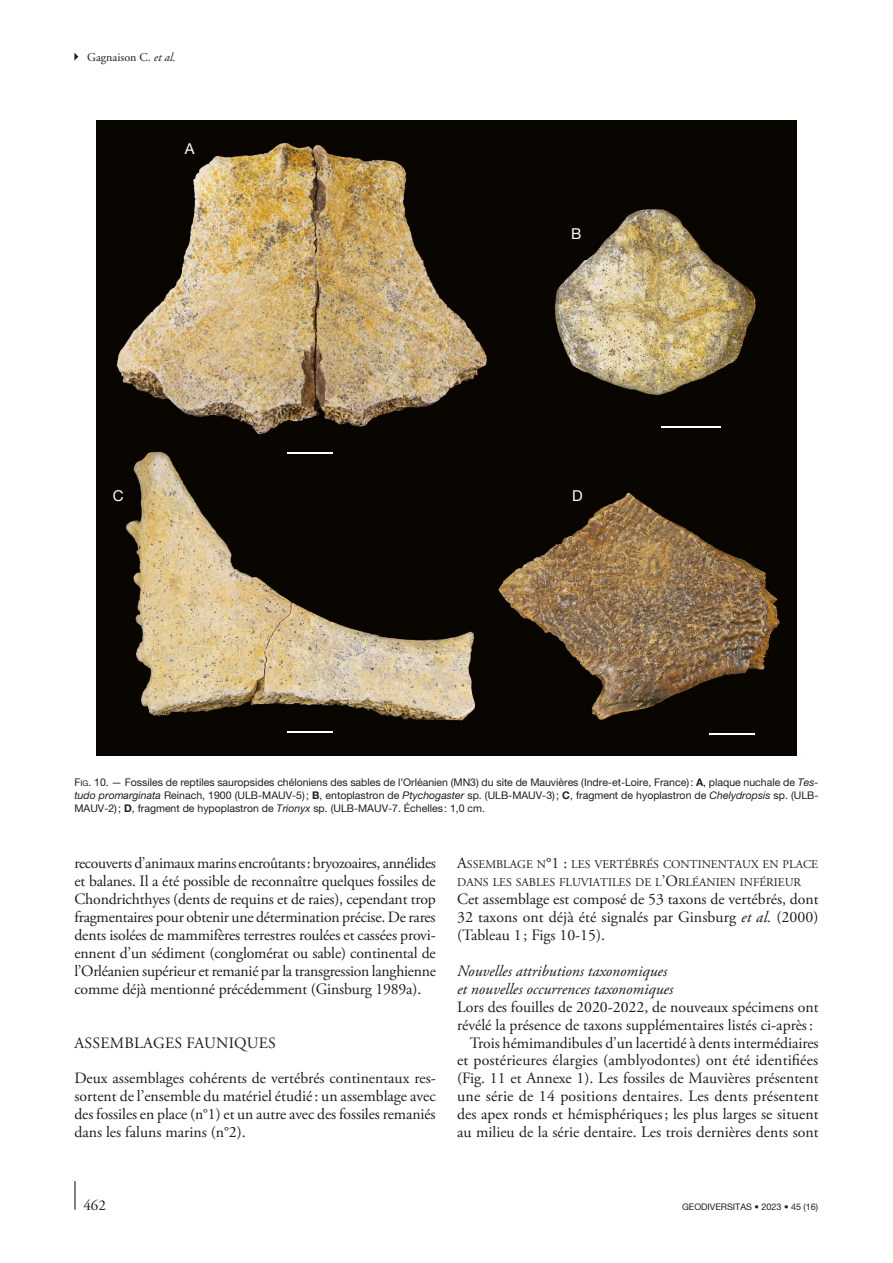
<style>
.page{position:relative;width:893px;height:1263px;background:#fff}
.page>*{position:absolute;margin:0;border:0;box-sizing:border-box;transform-origin:0 0}
.Texte_courant_1er_para{font:15.75px/18px "Adobe Garamond Pro";color:#1d1d1b;text-align:justify}
.Texte_courant_Suite{font:15.75px/18px "Adobe Garamond Pro";color:#1d1d1b;text-align:justify}
.Titre_3{font:italic 15.75px/18px "Adobe Garamond Pro";color:#1d1d1b}
.Titre_1{font:15.75px "Adobe Garamond Pro";letter-spacing:.015em;color:#1d1d1b}
.t1{font:15px "Helvetica Neue 3";color:#fff}
.t2{font:15px "Adobe Garamond Pro";color:#1d1d1b}
.t3{font:12px "Adobe Garamond Pro Regular 2";color:#1d1d1b}
.Titre_2{font:11.85px/18px "Adobe Garamond";color:#1d1d1b}
.t4{font:10.5px/12.8px "Helvetica Neue";color:#1d1d1b;text-align:justify}
.t5{font:9px "Helvetica Neue 2";color:#1d1d1b}
.s1{font-family:"Adobe Garamond Pro Italic 2"}
.s2{font-style:inherit}
.s3{font-size:7.8px}
.s4{font-weight:700}
.s5{font-style:italic}
.s6{font-size:15.75px}
</style>
<div class="page">
<hr style="left:74px;top:1181px;width:2px;height:29px;background:#1d1d1b">
<svg style="left:74px;top:53px;width:4px;height:8px"></svg>
<img style="left:96px;top:121px;width:701px;height:634px">
<hr style="left:287px;top:452px;width:46px;height:2px;background:#fff">
<hr style="left:662px;top:427px;width:59px;height:1px;background:#fff">
<hr style="left:709px;top:733px;width:46px;height:1px;background:#fff">
<hr style="left:287px;top:731px;width:46px;height:2px;background:#fff">
<p class="t3" style="left:87px;top:50px;width:90px">Gagnaison C. <span class="s1">et al.</span></p>
<p class="t1" style="left:185px;top:139px;width:11px">A</p>
<p class="t1" style="left:571px;top:225px;width:12px">B</p>
<p class="t1" style="left:113px;top:486px;width:12px">C</p>
<p class="t1" style="left:572px;top:486px;width:12px">D</p>
<p class="t4" style="left:74px;top:776px;width:746px"><span class="s2">F</span><span class="s3">ig</span><span class="s2">. 10</span>. — Fossiles de reptiles sauropsides chéloniens des sables de l’Orléanien (MN3) du site de Mauvières (Indre-et-Loire, France): <span class="s4">A</span>, plaque nuchale de <span class="s5">Tes&shy;tudo promarginata</span> Reinach, 1900 (ULB-MAUV-5); <span class="s4">B</span>, entoplastron de <span class="s5">Ptychogaster</span> sp. (ULB-MAUV-3); <span class="s4">C</span>, fragment de hyoplastron de <span class="s5">Chelydropsis</span> sp. (ULB-MAUV-2); <span class="s4">D</span>, fragment de hypoplastron de <span class="s5">Trionyx</span> sp. (ULB-MAUV-7. Échelles : 1,0 cm.</p>
<p class="Texte_courant_1er_para" style="left:74px;top:855px;width:363px">recouverts d’animaux marins encroûtants: bryozoaires, annélides et balanes. Il a été possible de reconnaître quelques fossiles de Chondrichthyes (dents de requins et de raies), cependant trop fragmentaires pour obtenir une détermination précise. De rares dents isolées de mammifères terrestres roulées et cassées provi&shy;ennent d’un sédiment (conglomérat ou sable) continental de l’Orléanien supérieur et remanié par la transgression langhienne comme déjà mentionné précédemment (Ginsburg 1989a).</p>
<p class="Titre_1" style="left:75px;top:1033px;width:203px">ASSEMBLAGES FAUNIQUES</p>
<p class="Texte_courant_1er_para" style="left:74px;top:1070px;width:363px">Deux assemblages cohérents de vertébrés continentaux res&shy;sortent de l’ensemble du matériel étudié: un assemblage avec des fossiles en place (n°1) et un autre avec des fossiles remaniés dans les faluns marins (n°2).</p>
<p class="Titre_2" style="left:457px;top:856px;width:362px"><span class="s6">A</span>SSEMBLAGE N<span class="s6">°1 :</span> LES VERTÉBRÉS CONTINENTAUX EN PLACE<br>DANS LES SABLES FLUVIATILES DE L<span class="s6">’O</span>RLÉANIEN INFÉRIEUR</p>
<p class="Texte_courant_1er_para" style="left:457px;top:890px;width:363px">Cet assemblage est composé de 53 taxons de vertébrés, dont 32 taxons ont déjà été signalés par Ginsburg <span class="s5">et al.</span> (2000) (Tableau 1; Figs 10-15).</p>
<p class="Titre_3" style="left:457px;top:962px;width:217px">Nouvelles attributions taxonomiques et nouvelles occurrences taxonomiques</p>
<p class="Texte_courant_1er_para" style="left:457px;top:998px;width:363px">Lors des fouilles de 2020-2022, de nouveaux spécimens ont révélé la présence de taxons supplémentaires listés ci-après:</p>
<p class="Texte_courant_Suite" style="left:457px;top:1034px;width:363px;text-indent:13px">Trois hémimandibules d’un lacertidé à dents intermédiaires et postérieures élargies (amblyodontes) ont été identifiées (Fig. 11 et Annexe 1). Les fossiles de Mauvières présentent une série de 14 positions dentaires. Les dents présentent des apex ronds et hémisphériques; les plus larges se situent au milieu de la série dentaire. Les trois dernières dents sont</p>
<p class="t2" style="left:83px;top:1196px;width:24px">462</p>
<p class="t5" style="left:682px;top:1201px;width:138px">GEODIVERSITAS • 2023 • 45 (16)</p>
</div>
